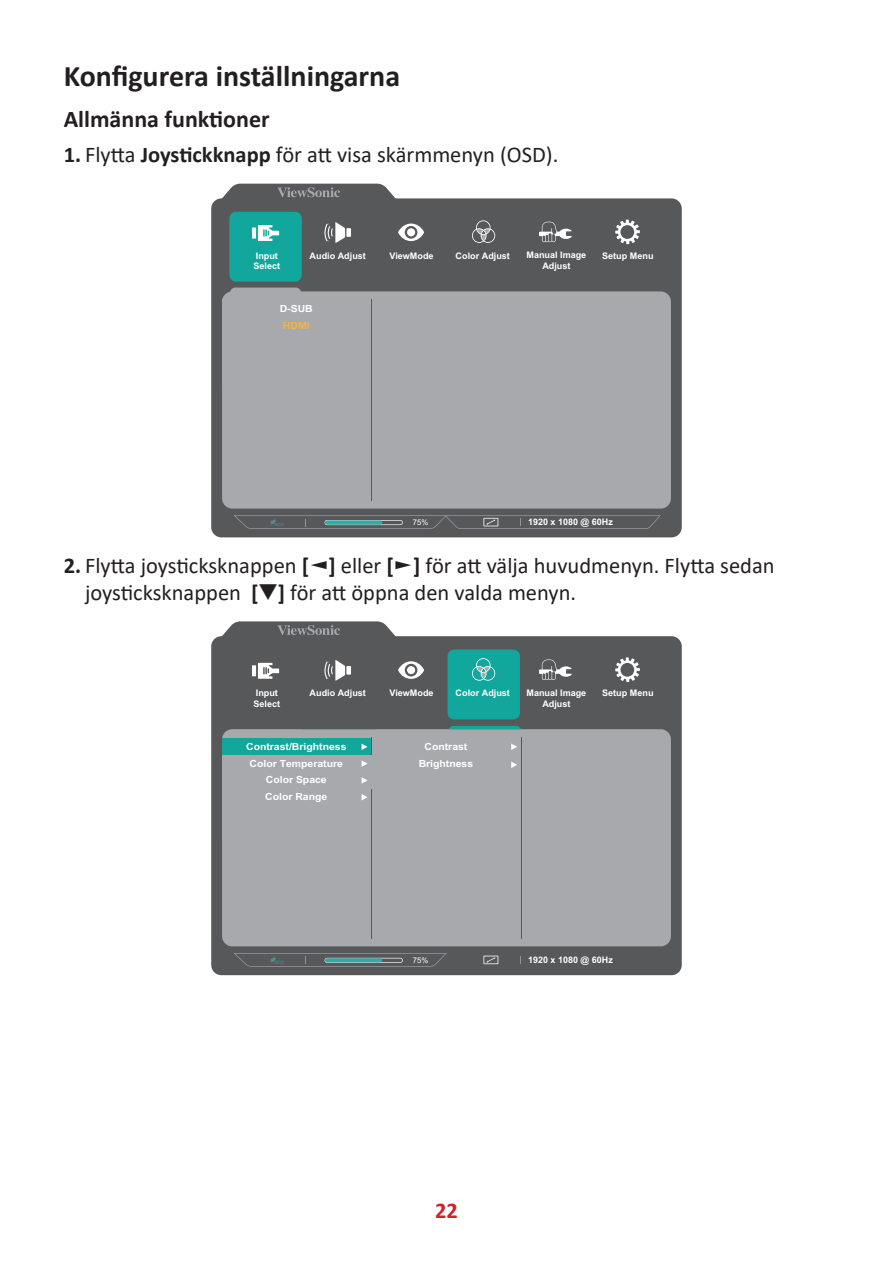
<style>
.page{position:relative;width:893px;height:1263px;background:#fff}
.page>*{position:absolute;margin:0;border:0;box-sizing:border-box;transform-origin:0 0}
.Heading_2{font:700 30px "Calibri";color:#231f20}
.Heading_3{font:700 24px "Calibri";color:#231f20}
.t1{font:22.5px/27px "Calibri";color:#231f20}
.t2{font:700 22.5px "Calibri";color:#d1232a}
.t3{font:700 9.9px/16.8px "Arial";color:#fff;text-align:center;scale:1.06 1}
.t4{font:700 9px/10.8px "Arial";color:#fff}
.t5{font:7.8px "Arial";color:#fff}
.s1{font-weight:700}
.s2{color:#fbb041}
</style>
<div class="page">
<div style="left:211px;top:198px;width:471px;height:339px;background:#57585a;border-radius:10px"></div>
<svg style="left:230px;top:287px;width:71px;height:4px"></svg>
<div style="left:222px;top:291px;width:449px;height:218px;background:#a8a9ad;border-radius:10px"></div>
<div style="left:229px;top:212px;width:73px;height:70px;background:#12a79d;border-radius:7px"></div>
<hr style="left:371px;top:299px;width:1px;height:202px;background:#57585a">
<svg style="left:234px;top:515px;width:427px;height:14px"></svg>
<svg style="left:217px;top:184px;width:183px;height:16px"></svg>
<svg style="left:615px;top:220px;width:25px;height:24px"></svg>
<svg style="left:398px;top:224px;width:26px;height:17px"></svg>
<div style="left:407px;top:228px;width:8px;height:8px;background:#fff;border-radius:50%"></div>
<svg style="left:539px;top:222px;width:33px;height:20px"></svg>
<svg style="left:252px;top:227px;width:4px;height:12px"></svg>
<svg style="left:258px;top:225px;width:21px;height:16px"></svg>
<div style="left:346px;top:228px;width:5px;height:9px;background:#fff"></div>
<svg style="left:324px;top:222px;width:21px;height:21px"></svg>
<svg style="left:472px;top:220px;width:23px;height:23px"></svg>
<div style="left:211px;top:636px;width:471px;height:339px;background:#57585a;border-radius:10px"></div>
<div style="left:222px;top:729px;width:449px;height:217px;background:#a8a9ad;border-radius:10px"></div>
<div style="left:447px;top:649px;width:73px;height:70px;background:#12a79d;border-radius:7px"></div>
<svg style="left:362px;top:794px;width:6px;height:6px"></svg>
<div style="left:222px;top:738px;width:149px;height:17px;background:#12a79d"></div>
<svg style="left:362px;top:744px;width:6px;height:6px"></svg>
<svg style="left:511px;top:743px;width:6px;height:7px"></svg>
<hr style="left:521px;top:737px;width:1px;height:202px;background:#57585a">
<hr style="left:371px;top:737px;width:1px;height:202px;background:#57585a">
<svg style="left:483px;top:956px;width:15px;height:8px"></svg>
<svg style="left:234px;top:953px;width:213px;height:14px"></svg>
<svg style="left:217px;top:621px;width:183px;height:17px"></svg>
<svg style="left:302px;top:729px;width:74px;height:1px"></svg>
<svg style="left:449px;top:726px;width:72px;height:3px"></svg>
<svg style="left:511px;top:761px;width:6px;height:7px"></svg>
<svg style="left:615px;top:657px;width:25px;height:25px"></svg>
<svg style="left:398px;top:661px;width:26px;height:18px"></svg>
<div style="left:407px;top:666px;width:8px;height:8px;background:#fff;border-radius:50%"></div>
<svg style="left:539px;top:659px;width:33px;height:21px"></svg>
<hr style="left:252px;top:665px;width:4px;height:11px;background:#fff">
<svg style="left:258px;top:663px;width:21px;height:16px"></svg>
<div style="left:346px;top:666px;width:5px;height:9px;background:#fff"></div>
<svg style="left:324px;top:660px;width:21px;height:21px"></svg>
<svg style="left:472px;top:658px;width:23px;height:23px"></svg>
<svg style="left:362px;top:777px;width:6px;height:7px"></svg>
<svg style="left:362px;top:760px;width:6px;height:7px"></svg>
<p class="Heading_2" style="left:64px;top:55px;width:338px">Konfigurera inställningarna</p>
<p class="Heading_3" style="left:64px;top:102px;width:207px">Allmänna funktioner</p>
<p class="t1" style="left:64px;top:141px;width:496px"><span class="s1">1.</span> Flytta <span class="s1">Joystickknapp</span> för att visa skärmmenyn (OSD).</p>
<p class="t4" style="left:254px;top:250px;width:28px">Input<br>Select</p>
<p class="t4" style="left:310px;top:250px;width:58px">Audio Adjust</p>
<p class="t3" style="left:280px;top:300px;width:33px">D-SUB<br><span class="s2">HDMI</span></p>
<p class="t4" style="left:389px;top:250px;width:46px">ViewMode</p>
<p class="t4" style="left:456px;top:250px;width:56px">Color Adjust</p>
<p class="t4" style="left:526px;top:250px;width:61px">Manual Image</p>
<p class="t4" style="left:602px;top:250px;width:53px">Setup Menu</p>
<p class="t4" style="left:542px;top:261px;width:30px">Adjust</p>
<p class="t5" style="left:413px;top:517px;width:17px">75%</p>
<p class="t4" style="left:528px;top:517px;width:86px">1920 x 1080 @ 60Hz</p>
<p class="t1" style="left:85px;top:551px;width:691px;text-indent:-21px"><span class="s1">2.</span> Flytta joysticksknappen <span class="s1">[</span>◄<span class="s1">]</span> eller <span class="s1">[</span>►<span class="s1">]</span> för att välja huvudmenyn. Flytta sedan joysticksknappen <span class="s1">[</span>▼<span class="s1">]</span> för att öppna den valda menyn.</p>
<p class="t4" style="left:389px;top:688px;width:46px">ViewMode</p>
<p class="t4" style="left:456px;top:688px;width:56px">Color Adjust</p>
<p class="t4" style="left:526px;top:688px;width:61px">Manual Image</p>
<p class="t4" style="left:602px;top:688px;width:53px">Setup Menu</p>
<p class="t4" style="left:542px;top:698px;width:30px">Adjust</p>
<p class="t4" style="left:254px;top:688px;width:28px">Input<br>Select</p>
<p class="t4" style="left:310px;top:688px;width:58px">Audio Adjust</p>
<p class="t3" style="left:246px;top:738px;width:96px">Contrast/Brightness<br>Color Temperature<br>Color Space<br>Color Range</p>
<p class="t3" style="left:419px;top:738px;width:53px">Contrast<br>Brightness</p>
<p class="t5" style="left:413px;top:955px;width:17px">75%</p>
<p class="t4" style="left:528px;top:954px;width:86px">1920 x 1080 @ 60Hz</p>
<h3 class="t2" style="left:435px;top:1194px;width:24px">22</h3>
</div>
